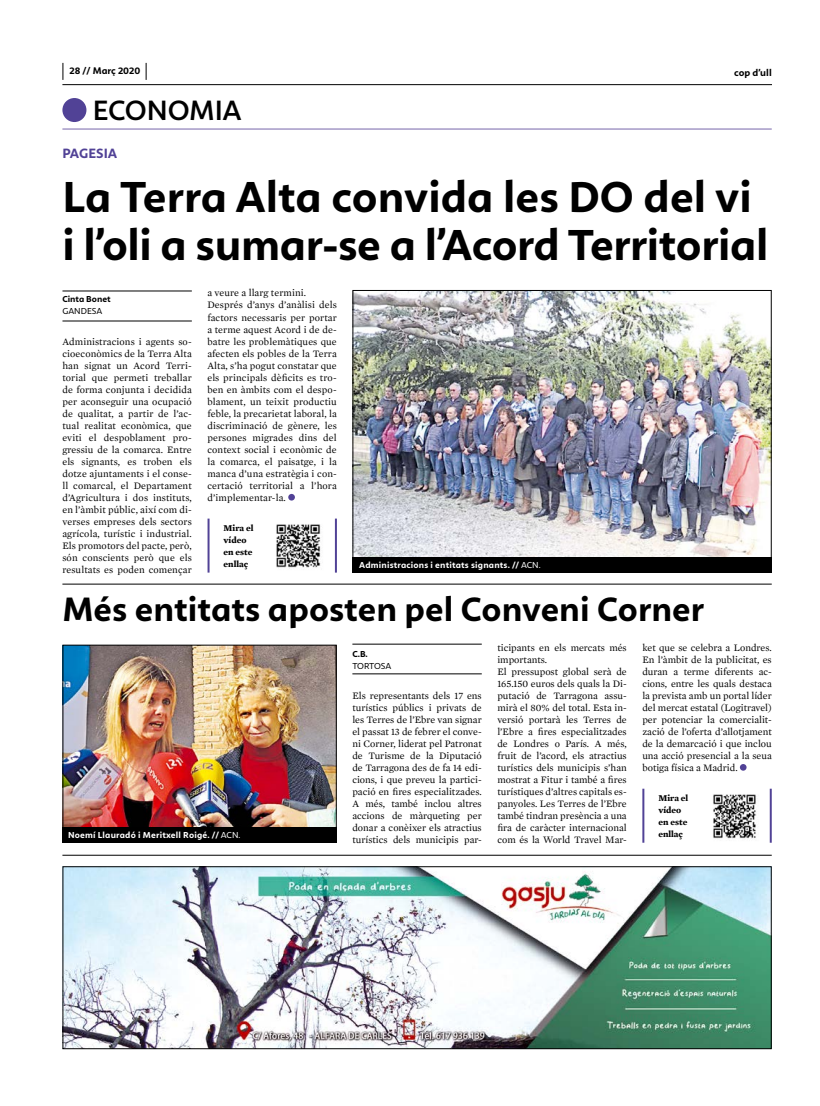
<style>
.page{position:relative;width:820px;height:1106px;background:#fff}
.page>*{position:absolute;margin:0;border:0;box-sizing:border-box;transform-origin:0 0}
.t1{font:700 45px/48px "Calima";letter-spacing:-.01em;color:#000}
.t2{font:700 35px "Calima";color:#000}
.t3{font:600 29px "Calima";letter-spacing:-.01em;color:#000}
.t4{font:700 14px "Calima";color:#514296}
.t5{font:10px/12px "Mercury Text G1";color:#000;text-align:justify}
.t6{font:700 10px "Calima";color:#000}
.t7{font:700 9px "Calima";letter-spacing:.02em;color:#fff}
.t8{font:700 9px/12px "Mercury Text G1";color:#000}
.t9{font:700 9px "Calima";color:#000}
.t10{font:9px "Calima";color:#000}
.s1{font-weight:400}
</style>
<div class="page">
<hr style="left:62px;top:84px;width:709px;height:1px;background:#000">
<svg style="left:62px;top:63px;width:1px;height:17px"></svg>
<svg style="left:145px;top:63px;width:1px;height:17px"></svg>
<hr style="left:62px;top:854px;width:709px;height:1px;background:#000">
<img style="left:64px;top:868px;width:705px;height:179px">
<div style="left:62px;top:866px;width:709px;height:183px;border:1px solid #000"></div>
<div style="left:62px;top:98px;width:24px;height:24px;background:#514296;border-radius:50%"></div>
<hr style="left:62px;top:128px;width:709px;height:1px;background:#7766ab">
<div style="left:739px;top:764px;width:7px;height:6px;background:#514296;border-radius:50%"></div>
<div style="left:288px;top:494px;width:7px;height:6px;background:#514296;border-radius:50%"></div>
<img style="left:354px;top:292px;width:415px;height:265px">
<hr style="left:62px;top:583px;width:709px;height:1px;background:#000">
<div style="left:352px;top:557px;width:419px;height:15px;background:#000"></div>
<img style="left:64px;top:646px;width:270px;height:181px">
<div style="left:62px;top:644px;width:274px;height:198px;border:1px solid #000"></div>
<div style="left:62px;top:827px;width:275px;height:15px;background:#000"></div>
<hr style="left:62px;top:320px;width:130px;height:1px;background:#000">
<hr style="left:352px;top:673px;width:129px;height:1px;background:#000">
<hr style="left:62px;top:290px;width:130px;height:1px;background:#000">
<hr style="left:352px;top:643px;width:129px;height:1px;background:#000">
<img style="left:713px;top:794px;width:44px;height:45px">
<hr style="left:642px;top:788px;width:2px;height:54px;background:#514296">
<hr style="left:769px;top:788px;width:2px;height:54px;background:#514296">
<hr style="left:207px;top:518px;width:2px;height:54px;background:#514296">
<hr style="left:335px;top:518px;width:2px;height:54px;background:#514296">
<img style="left:276px;top:524px;width:45px;height:45px">
<p class="t6" style="left:69px;top:65px;width:72px">28 // Març 2020</p>
<p class="t6" style="left:734px;top:67px;width:39px">cop d’ull</p>
<h3 class="t3" style="left:93px;top:94px;width:150px">ECONOMIA</h3>
<h3 class="t4" style="left:62px;top:146px;width:56px">PAGESIA</h3>
<h1 class="t1" style="left:62px;top:173px;width:707px">La Terra Alta convida les DO del vi i l’oli a sumar-se a l’Acord Territorial</h1>
<p class="t5" style="left:207px;top:287px;width:131px;text-align:left">a veure a llarg termini.<br>Després d’anys d’anàlisi dels factors necessaris per portar a terme aquest Acord i de de&shy;batre les problemàtiques que afecten els pobles de la Terra<br>Alta, s’ha pogut constatar que els principals dèficits es tro&shy;ben en àmbits com el despo&shy;blament, un teixit productiu feble, la precarietat laboral, la discriminació de gènere, les persones migrades dins del context social i econòmic de la comarca, el paisatge, i la manca d’una estratègia i con&shy;certació territorial a l’hora d’implementar-la.</p>
<p class="t9" style="left:62px;top:294px;width:50px">Cinta Bonet</p>
<p class="t10" style="left:62px;top:306px;width:41px">GANDESA</p>
<p class="t5" style="left:62px;top:335px;width:131px">Administracions i agents so&shy;cioeconòmics de la Terra Alta han signat un Acord Terri&shy;torial que permeti treballar de forma conjunta i decidida per aconseguir una ocupació de qualitat, a partir de l’ac&shy;tual realitat econòmica, que eviti el despoblament pro&shy;gressiu de la comarca. Entre els signants, es troben els dotze ajuntaments i el conse&shy;ll comarcal, el Departament d’Agricultura i dos instituts, en l’àmbit públic, així com di&shy;verses empreses dels sectors agrícola, turístic i industrial.<br>Els promotors del pacte, però, són conscients però que els resultats es poden començar</p>
<p class="t8" style="left:223px;top:521px;width:31px">Mira el vídeo en este enllaç</p>
<p class="t7" style="left:359px;top:560px;width:183px">Administracions i entitats signants. // <span class="s1">ACN.</span></p>
<h2 class="t2" style="left:62px;top:589px;width:643px">Més entitats aposten pel Conveni Corner</h2>
<p class="t7" style="left:68px;top:830px;width:174px">Noemí Llauradó i Meritxell Roigé. // <span class="s1">ACN.</span></p>
<p class="t9" style="left:352px;top:648px;width:17px">C.B.</p>
<p class="t10" style="left:352px;top:660px;width:41px">TORTOSA</p>
<p class="t5" style="left:352px;top:689px;width:131px">Els representants dels 17 ens turístics públics i privats de les Terres de l’Ebre van signar el passat 13 de febrer el conve&shy;ni Corner, liderat pel Patronat de Turisme de la Diputació de Tarragona des de fa 14 edi&shy;cions, i que preveu la partici&shy;pació en fires especialitzades.<br>A més, també inclou altres accions de màrqueting per donar a conèixer els atractius turístics dels municipis par-</p>
<p class="t5" style="left:497px;top:641px;width:131px;text-align:left">ticipants en els mercats més importants.<br>El pressupost global serà de<br>165.150 euros dels quals la Di&shy;putació de Tarragona assu&shy;mirà el 80% del total. Esta in&shy;versió portarà les Terres de l’Ebre a fires especialitzades de Londres o París. A més, fruit de l’acord, els atractius turístics dels municipis s’han mostrat a Fitur i també a fires turístiques d’altres capitals es&shy;panyoles. Les Terres de l’Ebre també tindran presència a una fira de caràcter internacional com és la World Travel Mar-</p>
<p class="t5" style="left:642px;top:641px;width:131px">ket que se celebra a Londres.<br>En l’àmbit de la publicitat, es duran a terme diferents ac&shy;cions, entre les quals destaca la prevista amb un portal líder del mercat estatal (Logitravel) per potenciar la comercialit&shy;zació de l’oferta d’allotjament de la demarcació i que inclou una acció presencial a la seua botiga física a Madrid.</p>
<p class="t8" style="left:658px;top:791px;width:31px">Mira el vídeo en este enllaç</p>
</div>
